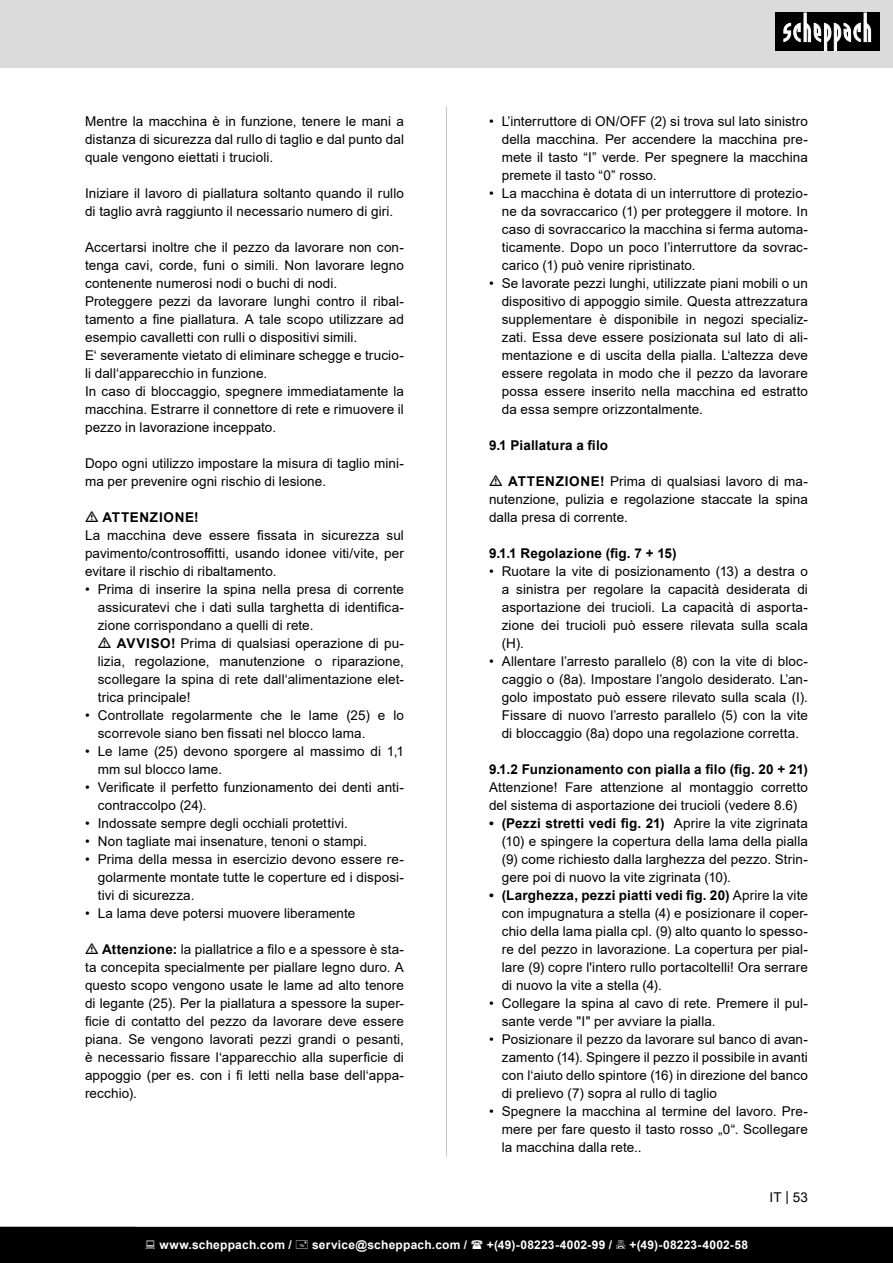
<style>
.page{position:relative;width:893px;height:1263px;background:#fff}
.page>*{position:absolute;margin:0;border:0;box-sizing:border-box;transform-origin:0 0}
.t1{font:13.5px/18px "Arial";letter-spacing:.005em;color:#000;text-align:justify}
.t2{font:700 13.5px "Arial";letter-spacing:.015em;color:#000}
.t3{font:700 13.5px "Arial";letter-spacing:.05em;color:#000}
.t4{font:700 12px "Arial";letter-spacing:.02em;color:#fff}
.s1{font-weight:700}
</style>
<div class="page">
<div style="left:0;top:0;width:893px;height:67px;background:#dbdbdb"></div>
<div style="left:775px;top:13px;width:105px;height:38px;background:#000"></div>
<svg style="left:783px;top:13px;width:88px;height:38px"></svg>
<hr style="left:446px;top:106px;width:1px;height:1051px;background:#c7c7c7">
<div style="left:0;top:1227px;width:893px;height:36px;background:#000"></div>
<p class="t1" style="left:85px;top:112px;width:320px">Mentre la macchina è in funzione, tenere le mani a distanza di sicurezza dal rullo di taglio e dal punto dal quale vengono eiettati i trucioli.</p>
<p class="t1" style="left:85px;top:184px;width:320px">Iniziare il lavoro di piallatura soltanto quando il rullo di taglio avrà raggiunto il necessario numero di giri.</p>
<p class="t1" style="left:85px;top:238px;width:320px">Accertarsi inoltre che il pezzo da lavorare non con&shy;tenga cavi, corde, funi o simili. Non lavorare legno contenente numerosi nodi o buchi di nodi.</p>
<p class="t1" style="left:85px;top:292px;width:320px">Proteggere pezzi da lavorare lunghi contro il ribal&shy;tamento a fine piallatura. A tale scopo utilizzare ad esempio cavalletti con rulli o dispositivi simili.</p>
<p class="t1" style="left:85px;top:346px;width:320px">E‘ severamente vietato di eliminare schegge e trucio&shy;li dall‘apparecchio in funzione.</p>
<p class="t1" style="left:85px;top:382px;width:320px">In caso di bloccaggio, spegnere immediatamente la macchina. Estrarre il connettore di rete e rimuovere il pezzo in lavorazione inceppato.</p>
<p class="t1" style="left:85px;top:454px;width:320px">Dopo ogni utilizzo impostare la misura di taglio mini&shy;ma per prevenire ogni rischio di lesione.</p>
<p class="t3" style="left:103px;top:508px;width:98px">ATTENZIONE!</p>
<p class="t1" style="left:85px;top:526px;width:320px">La macchina deve essere fissata in sicurezza sul pavimento/controsoffitti, usando idonee viti/vite, per evitare il rischio di ribaltamento.</p>
<p class="t1" style="left:98px;top:580px;width:308px;text-indent:-13px">• Prima di inserire la spina nella presa di corrente assicuratevi che i dati sulla targhetta di identifica&shy;zione corrispondano a quelli di rete.</p>
<p class="t1" style="left:98px;top:634px;width:308px;text-indent:-13px">• <span class="s1">AVVISO!</span> Prima di qualsiasi operazione di pu&shy;lizia, regolazione, manutenzione o riparazione, scollegare la spina di rete dall‘alimentazione elet&shy;trica principale!</p>
<p class="t1" style="left:98px;top:706px;width:308px;text-indent:-13px">• Controllate regolarmente che le lame (25) e lo scorrevole siano ben fissati nel blocco lama.</p>
<p class="t1" style="left:98px;top:742px;width:308px;text-indent:-13px">• Le lame (25) devono sporgere al massimo di 1,1 mm sul blocco lame.</p>
<p class="t1" style="left:98px;top:778px;width:308px;text-indent:-13px">• Verificate il perfetto funzionamento dei denti anti&shy;contraccolpo (24).</p>
<p class="t1" style="left:85px;top:814px;width:264px">• Indossate sempre degli occhiali protettivi.</p>
<p class="t1" style="left:85px;top:832px;width:284px">• Non tagliate mai insenature, tenoni o stampi.</p>
<p class="t1" style="left:98px;top:850px;width:308px;text-indent:-13px">• Prima della messa in esercizio devono essere re&shy;golarmente montate tutte le coperture ed i disposi&shy;tivi di sicurezza.</p>
<p class="t1" style="left:85px;top:904px;width:272px">• La lama deve potersi muovere liberamente</p>
<p class="t1" style="left:85px;top:940px;width:320px;text-indent:17px"><span class="s1">Attenzione:</span> la piallatrice a filo e a spessore è sta&shy;ta concepita specialmente per piallare legno duro. A questo scopo vengono usate le lame ad alto tenore di legante (25). Per la piallatura a spessore la super&shy;ficie di contatto del pezzo da lavorare deve essere piana. Se vengono lavorati pezzi grandi o pesanti, è necessario fissare l‘apparecchio alla superficie di appoggio (per es. con i fi letti nella base dell‘appa&shy;recchio).</p>
<p class="t1" style="left:502px;top:112px;width:308px;text-indent:-13px">• L’interruttore di ON/OFF (2) si trova sul lato sinistro della macchina. Per accendere la macchina pre&shy;mete il tasto “I” verde. Per spegnere la macchina premete il tasto “0” rosso.</p>
<p class="t1" style="left:502px;top:184px;width:308px;text-indent:-13px">• La macchina è dotata di un interruttore di protezio&shy;ne da sovraccarico (1) per proteggere il motore. In caso di sovraccarico la macchina si ferma automa&shy;ticamente. Dopo un poco l’interruttore da sovrac&shy;carico (1) può venire ripristinato.</p>
<p class="t1" style="left:502px;top:274px;width:308px;text-indent:-13px">• Se lavorate pezzi lunghi, utilizzate piani mobili o un dispositivo di appoggio simile. Questa attrezzatura supplementare è disponibile in negozi specializ&shy;zati. Essa deve essere posizionata sul lato di ali&shy;mentazione e di uscita della pialla. L‘altezza deve essere regolata in modo che il pezzo da lavorare possa essere inserito nella macchina ed estratto da essa sempre orizzontalmente.</p>
<p class="t2" style="left:489px;top:436px;width:121px">9.1 Piallatura a filo</p>
<p class="t1" style="left:489px;top:472px;width:320px;text-indent:19px"><span class="s1">ATTENZIONE!</span> Prima di qualsiasi lavoro di ma&shy;nutenzione, pulizia e regolazione staccate la spina dalla presa di corrente.</p>
<p class="t2" style="left:489px;top:544px;width:189px">9.1.1 Regolazione (fig. 7 + 15)</p>
<p class="t1" style="left:502px;top:562px;width:308px;text-indent:-13px">• Ruotare la vite di posizionamento (13) a destra o a sinistra per regolare la capacità desiderata di asportazione dei trucioli. La capacità di asporta&shy;zione dei trucioli può essere rilevata sulla scala (H).</p>
<p class="t1" style="left:502px;top:652px;width:308px;text-indent:-13px">• Allentare l’arresto parallelo (8) con la vite di bloc&shy;caggio o (8a). Impostare l’angolo desiderato. L’an&shy;golo impostato può essere rilevato sulla scala (I).<br>Fissare di nuovo l’arresto parallelo (5) con la vite di bloccaggio (8a) dopo una regolazione corretta.</p>
<p class="t2" style="left:489px;top:760px;width:320px">9.1.2 Funzionamento con pialla a filo (fig. 20 + 21)</p>
<p class="t1" style="left:489px;top:778px;width:320px">Attenzione! Fare attenzione al montaggio corretto del sistema di asportazione dei trucioli (vedere 8.6)</p>
<p class="t1" style="left:502px;top:814px;width:308px;text-indent:-13px"><span class="s1">• (Pezzi stretti vedi fig. 21)</span> Aprire la vite zigrinata (10) e spingere la copertura della lama della pialla (9) come richiesto dalla larghezza del pezzo. Strin&shy;gere poi di nuovo la vite zigrinata (10).</p>
<p class="t1" style="left:502px;top:886px;width:308px;text-indent:-13px"><span class="s1">• (Larghezza, pezzi piatti vedi fig. 20)</span> Aprire la vite con impugnatura a stella (4) e posizionare il coper&shy;chio della lama pialla cpl. (9) alto quanto lo spesso&shy;re del pezzo in lavorazione. La copertura per pial&shy;lare (9) copre l'intero rullo portacoltelli! Ora serrare di nuovo la vite a stella (4).</p>
<p class="t1" style="left:502px;top:994px;width:308px;text-indent:-13px">• Collegare la spina al cavo di rete. Premere il pul&shy;sante verde "I" per avviare la pialla.</p>
<p class="t1" style="left:502px;top:1030px;width:308px;text-indent:-13px">• Posizionare il pezzo da lavorare sul banco di avan&shy;zamento (14). Spingere il pezzo il possibile in avanti con l‘aiuto dello spintore (16) in direzione del banco di prelievo (7) sopra al rullo di taglio</p>
<p class="t1" style="left:502px;top:1102px;width:308px;text-indent:-13px">• Spegnere la macchina al termine del lavoro. Pre&shy;mere per fare questo il tasto rosso „0“. Scollegare la macchina dalla rete..</p>
<p class="t1" style="left:770px;top:1188px;width:40px">IT | 53</p>
<p class="t4" style="left:159px;top:1236px;width:134px">www.scheppach.com /</p>
<p class="t4" style="left:312px;top:1236px;width:157px">service@scheppach.com /</p>
<p class="t4" style="left:487px;top:1236px;width:127px">+(49)-08223-4002-99 /</p>
<p class="t4" style="left:629px;top:1236px;width:120px">+(49)-08223-4002-58</p>
</div>
